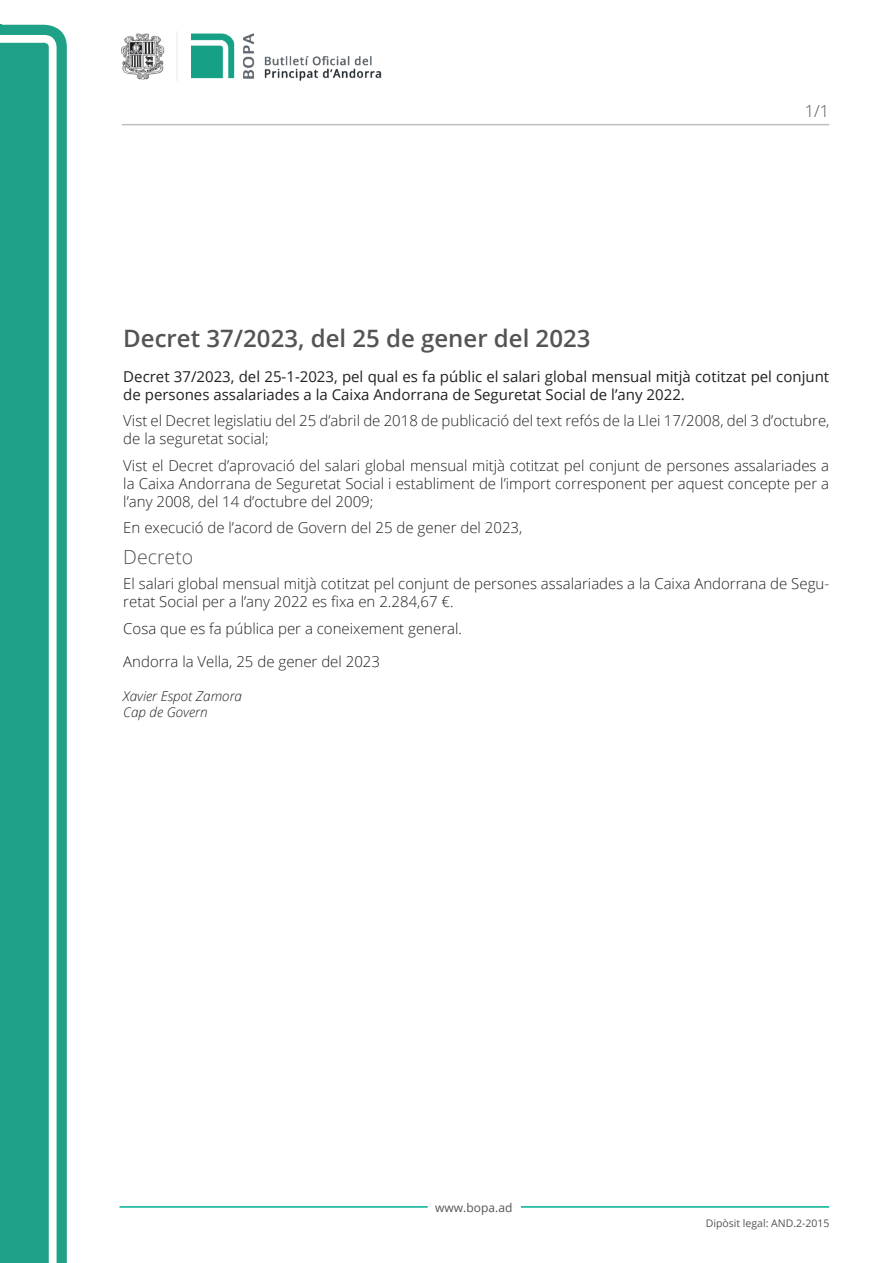
<style>
.page{position:relative;width:893px;height:1263px;background:#fff}
.page>*{position:absolute;margin:0;border:0;box-sizing:border-box;transform-origin:0 0}
.Titol_3{font:600 24px "Open Sans";color:#545454}
.Titol_5{font:300 19.5px "Open Sans";color:#545454}
.num_pagina{font:300 16.5px "Open Sans";color:#545454}
.Body_text{font:300 15px/18px "Open Sans";color:#231f20}
.Body_text_sumari{font:15px/18px "Open Sans";color:#231f20}
.Data{font:300 15px "Open Sans";color:#231f20}
.signatura{font:italic 300 13.5px/16.5px "Open Sans";color:#231f20}
.t1{font:12px "Open Sans";color:#545454}
.t2{font:10.5px "Open Sans";color:#545454}
</style>
<div class="page">
<svg style="left:0;top:25px;width:67px;height:1238px;fill:#1ea187"></svg>
<div style="left:0;top:43px;width:49px;height:1220px;background:#1ea187"></div>
<img style="left:122px;top:32px;width:260px;height:49px">
<hr style="left:119px;top:1206px;width:309px;height:2px;background:#00ae91">
<hr style="left:521px;top:1206px;width:308px;height:2px;background:#00ae91">
<hr style="left:122px;top:124px;width:707px;height:1px;background:#bcbdc0">
<p class="num_pagina" style="left:805px;top:100px;width:26px">1/1</p>
<p class="Titol_3" style="left:123px;top:321px;width:469px">Decret 37/2023, del 25 de gener del 2023</p>
<p class="Body_text_sumari" style="left:123px;top:367px;width:707px">Decret 37/2023, del 25-1-2023, pel qual es fa públic el salari global mensual mitjà cotitzat pel conjunt de persones assalariades a la Caixa Andorrana de Seguretat Social de l’any 2022.</p>
<p class="Body_text" style="left:123px;top:411px;width:708px">Vist el Decret legislatiu del 25 d’abril de 2018 de publicació del text refós de la Llei 17/2008, del 3 d’octubre, de la seguretat social;</p>
<p class="Body_text" style="left:123px;top:456px;width:707px;text-align:justify">Vist el Decret d’aprovació del salari global mensual mitjà cotitzat pel conjunt de persones assalariades a la Caixa Andorrana de Seguretat Social i establiment de l’import corresponent per aquest concepte per a l’any 2008, del 14 d’octubre del 2009;</p>
<p class="Body_text" style="left:123px;top:518px;width:401px">En execució de l’acord de Govern del 25 de gener del 2023,</p>
<p class="Titol_5" style="left:123px;top:544px;width:71px">Decreto</p>
<p class="Body_text" style="left:123px;top:574px;width:707px">El salari global mensual mitjà cotitzat pel conjunt de persones assalariades a la Caixa Andorrana de Segu&shy;retat Social per a l’any 2022 es fixa en 2.284,67 €.</p>
<p class="Body_text" style="left:123px;top:619px;width:340px">Cosa que es fa pública per a coneixement general.</p>
<p class="Data" style="left:123px;top:651px;width:258px">Andorra la Vella, 25 de gener del 2023</p>
<p class="signatura" style="left:123px;top:687px;width:120px">Xavier Espot Zamora<br>Cap de Govern</p>
<p class="t1" style="left:435px;top:1199px;width:79px">www.bopa.ad</p>
<p class="t2" style="left:706px;top:1216px;width:125px">Dipòsit legal: AND.2-2015</p>
</div>
